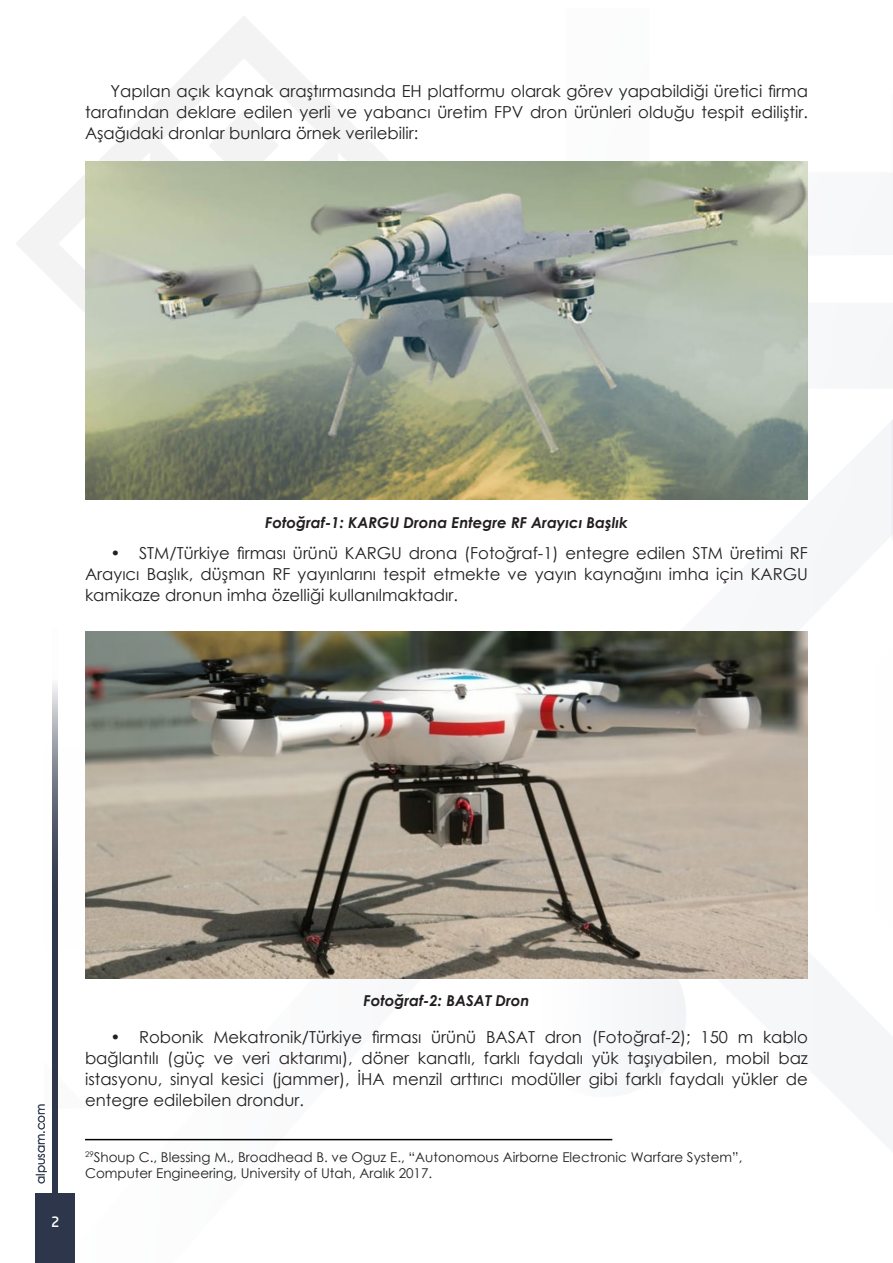
<style>
.page{position:relative;width:893px;height:1263px;background:#fff}
.page>*{position:absolute;margin:0;border:0;box-sizing:border-box;transform-origin:0 0}
.t1{font:16.5px/21px "Century Gothic";color:#231f20;text-align:justify}
.t2{font:15.75px "HP Simplified";color:#fff}
.t3{font:italic 700 15px "Century Gothic";color:#231f20}
.t4{font:13.5px/16.2px "Century Gothic";color:#231f20}
.t5{font:12px "Century Gothic";color:#2d364a}
</style>
<div class="page">
<img style="left:52px;top:161px;width:756px;height:1032px">
<div style="left:36px;top:1193px;width:39px;height:70px;background:#2d364a"></div>
<svg style="left:53px;top:627px;width:5px;height:566px;background:#5e6574"></svg>
<img style="left:16px;top:16px;width:470px;height:471px">
<img style="left:85px;top:162px;width:723px;height:337px">
<img style="left:85px;top:631px;width:723px;height:347px">
<hr style="left:85px;top:1139px;width:527px;height:1px;background:#000">
<p class="t1" style="left:85px;top:81px;width:724px;text-indent:26px">Yapılan açık kaynak araştırmasında EH platformu olarak görev yapabildiği üretici firma tarafından deklare edilen yerli ve yabancı üretim FPV dron ürünleri olduğu tespit ediliştir.<br>Aşağıdaki dronlar bunlara örnek verilebilir:</p>
<p class="t3" style="left:265px;top:511px;width:364px">Fotoğraf-1: KARGU Drona Entegre RF Arayıcı Başlık</p>
<p class="t1" style="left:85px;top:543px;width:724px;text-indent:26px">• STM/Türkiye firması ürünü KARGU drona (Fotoğraf-1) entegre edilen STM üretimi RF Arayıcı Başlık, düşman RF yayınlarını tespit etmekte ve yayın kaynağını imha için KARGU kamikaze dronun imha özelliği kullanılmaktadır.</p>
<p class="t5" style="left:32px;top:1184px;width:82px;rotate:-90deg">alpusam.com</p>
<p class="t2" style="left:51px;top:1212px;width:10px">2</p>
<p class="t3" style="left:364px;top:989px;width:167px">Fotoğraf-2: BASAT Dron</p>
<p class="t1" style="left:85px;top:1026px;width:724px;text-indent:26px">• Robonik Mekatronik/Türkiye firması ürünü BASAT dron (Fotoğraf-2); 150 m kablo bağlantılı (güç ve veri aktarımı), döner kanatlı, farklı faydalı yük taşıyabilen, mobil baz istasyonu, sinyal kesici (jammer), İHA menzil arttırıcı modüller gibi farklı faydalı yükler de entegre edilebilen drondur.</p>
<p class="t4" style="left:85px;top:1148px;width:659px"><sup>29</sup>Shoup C., Blessing M., Broadhead B. ve Oguz E., “Autonomous Airborne Electronic Warfare System”,<br>Computer Engineering, University of Utah, Aralık 2017.</p>
</div>
